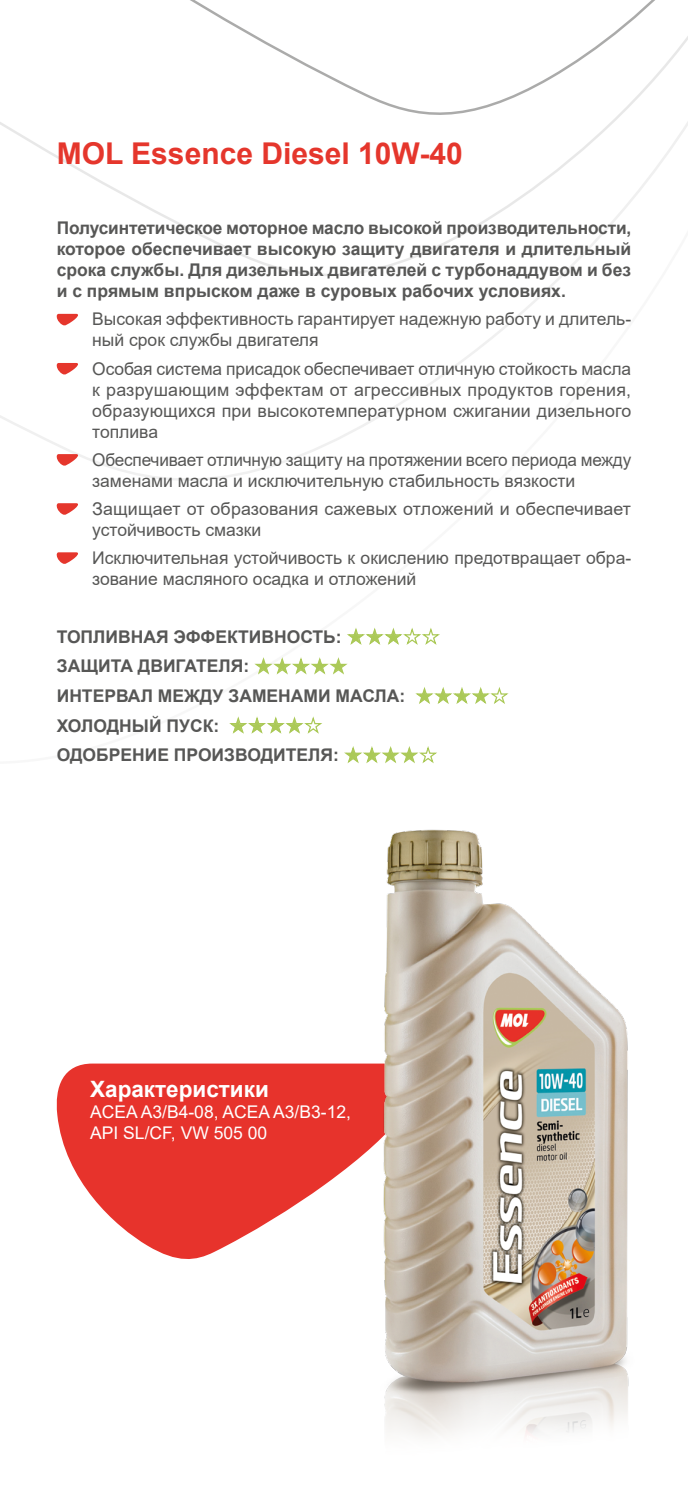
<style>
.page{position:relative;width:688px;height:1489px;background:#fff}
.page>*{position:absolute;margin:0;border:0;box-sizing:border-box;transform-origin:0 0}
.t1{font:700 30px "Arial";color:#e5362c}
.t2{font:700 22.5px "Arial";color:#fff}
.t3{font:17.5px/21px "Arial";color:#575756}
.t4{font:700 17.5px/29.5px "Arial";color:#575756;text-align:justify}
.t5{font:17.5px/21px "Arial";color:#fff}
</style>
<div class="page">
<svg style="left:0;top:126px;width:687px;height:430px"></svg>
<svg style="left:0;top:0;width:687px;height:126px"></svg>
<svg style="left:57px;top:314px;width:21px;height:12px"></svg>
<svg style="left:57px;top:363px;width:21px;height:12px"></svg>
<svg style="left:57px;top:454px;width:21px;height:12px"></svg>
<svg style="left:57px;top:503px;width:21px;height:12px"></svg>
<svg style="left:57px;top:552px;width:21px;height:12px"></svg>
<svg style="left:56px;top:1063px;width:305px;height:196px;fill:#e7332c"></svg>
<img style="left:361px;top:829px;width:268px;height:607px">
<svg style="left:347px;top:628px;width:93px;height:17px"></svg>
<svg style="left:254px;top:657px;width:94px;height:18px"></svg>
<svg style="left:415px;top:687px;width:94px;height:17px"></svg>
<svg style="left:229px;top:716px;width:93px;height:18px"></svg>
<svg style="left:344px;top:746px;width:93px;height:18px"></svg>
<h1 class="t1" style="left:57px;top:132px;width:407px">MOL Essence Diesel 10W-40</h1>
<p class="t4" style="left:57px;top:218px;width:576px;line-height:21px">Полусинтетическое моторное масло высокой производительности, которое обеспечивает высокую защиту двигателя и длительный срока службы. Для дизельных двигателей с турбонаддувом и без и с прямым впрыском даже в суровых рабочих условиях.</p>
<p class="t3" style="left:92px;top:309px;width:540px">Высокая эффективность гарантирует надежную работу и длитель&shy;ный срок службы двигателя</p>
<p class="t3" style="left:92px;top:358px;width:540px;text-align:justify">Особая система присадок обеспечивает отличную стойкость масла к разрушающим эффектам от агрессивных продуктов горения, образующихся при высокотемпературном сжигании дизельного топлива</p>
<p class="t3" style="left:92px;top:449px;width:540px">Обеспечивает отличную защиту на протяжении всего периода между заменами масла и исключительную стабильность вязкости</p>
<p class="t3" style="left:92px;top:498px;width:540px">Защищает от образования сажевых отложений и обеспечивает устойчивость смазки</p>
<p class="t3" style="left:92px;top:547px;width:540px">Исключительная устойчивость к окислению предотвращает обра&shy;зование масляного осадка и отложений</p>
<p class="t4" style="left:57px;top:622px;width:350px;text-align:left">ТОПЛИВНАЯ ЭФФЕКТИВНОСТЬ:<br>ЗАЩИТА ДВИГАТЕЛЯ:<br>ИНТЕРВАЛ МЕЖДУ ЗАМЕНАМИ МАСЛА:<br>ХОЛОДНЫЙ ПУСК:<br>ОДОБРЕНИЕ ПРОИЗВОДИТЕЛЯ:</p>
<p class="t2" style="left:90px;top:1073px;width:180px">Характеристики</p>
<p class="t5" style="left:90px;top:1101px;width:262px">ACEA A3/B4-08, ACEA A3/B3-12,<br>API SL/CF, VW 505 00</p>
</div>
